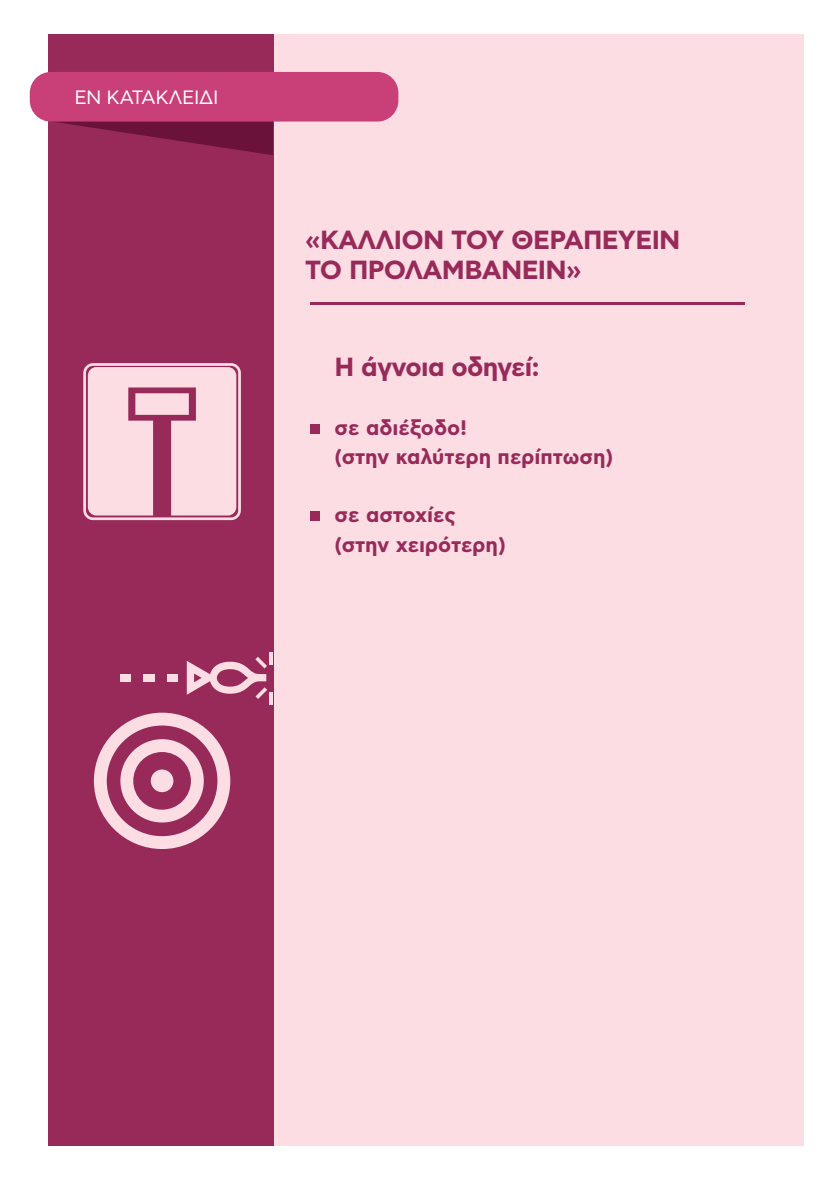
<style>
.page{position:relative;width:834px;height:1181px;background:#fff}
.page>*{position:absolute;margin:0;border:0;box-sizing:border-box;transform-origin:0 0}
.t1{font:700 26.25px/29.8px "CF Asty Std";letter-spacing:-.025em;color:#982a5a}
.t2{font:700 21px/29.2px "CF Asty Std";color:#982a5a}
.t3{font:19.25px "CF Asty Std";letter-spacing:-.025em;color:#fff}
</style>
<div class="page">
<div style="left:50px;top:35px;width:754px;height:1111px;background:#fcdde4"></div>
<div style="left:48px;top:35px;width:226px;height:1111px;background:#982a5a"></div>
<svg style="left:57px;top:122px;width:216px;height:33px"></svg>
<div style="left:30px;top:72px;width:368px;height:50px;background:#c93f78;border-radius:21px"></div>
<hr style="left:310px;top:303px;width:434px;height:2px;background:#982a5a">
<svg style="left:94px;top:712px;width:136px;height:137px"></svg>
<div style="left:151px;top:769px;width:22px;height:23px;background:#fcdde4;border-radius:50%"></div>
<div style="left:167px;top:674px;width:11px;height:7px;background:#fcdde4"></div>
<div style="left:143px;top:674px;width:12px;height:7px;background:#fcdde4"></div>
<div style="left:120px;top:674px;width:11px;height:7px;background:#fcdde4"></div>
<svg style="left:187px;top:657px;width:80px;height:42px"></svg>
<hr style="left:269px;top:692px;width:4px;height:12px;background:#fcdde4">
<hr style="left:269px;top:652px;width:4px;height:12px;background:#fcdde4">
<svg style="left:83px;top:363px;width:158px;height:157px;background:#ebbfcd"></svg>
<div style="left:310px;top:424px;width:9px;height:9px;background:#982a5a"></div>
<div style="left:310px;top:511px;width:9px;height:9px;background:#982a5a"></div>
<p class="t3" style="left:74px;top:87px;width:146px">ΕN KATAΚΛΕΙΔΙ</p>
<p class="t1" style="left:305px;top:227px;width:377px">«ΚΑΛΛΙΟΝ ΤΟΥ ΘΕΡΑΠΕΥΕΙΝ<br>ΤΟ ΠΡΟΛΑΜΒΑΝΕΙΝ»</p>
<p class="t1" style="left:334px;top:353px;width:206px">H άγνοια οδηγεί:</p>
<p class="t2" style="left:334px;top:414px;width:280px">σε αδιέξοδο!<br>(στην καλύτερη περίπτωση)</p>
<p class="t2" style="left:334px;top:501px;width:173px;line-height:29.8px">σε αστοχίες (στην χειρότερη)</p>
</div>
